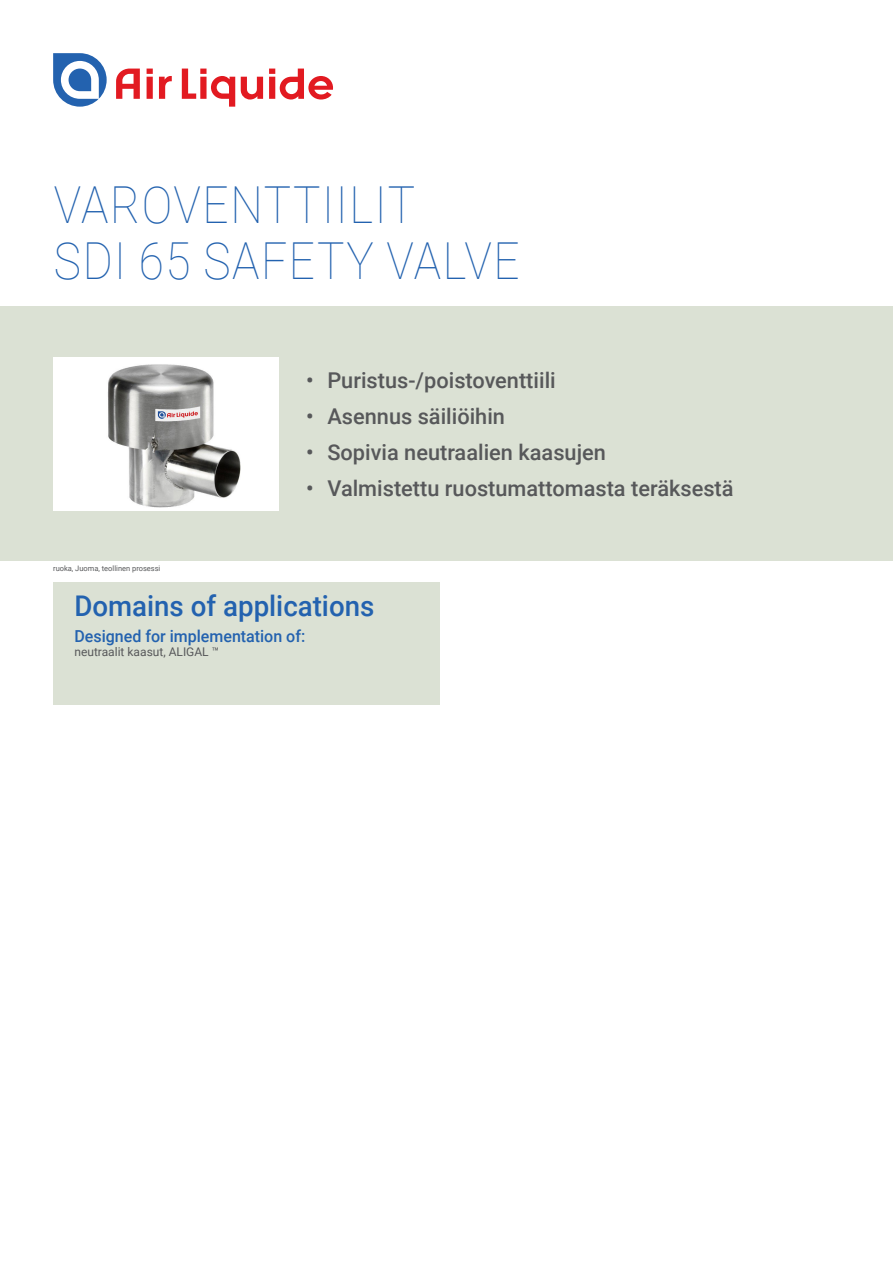
<style>
.page{position:relative;width:893px;height:1263px;background:#fff}
.page>*{position:absolute;margin:0;border:0;box-sizing:border-box;transform-origin:0 0}
.Titre_de_la_fiche{font:100 51px/55.5px "Roboto";letter-spacing:.035em;color:#2362af;scale:.9 1}
.Sous_titre_bleu_Fond{font:500 28.5px "Roboto";color:#2362af}
.t1{font:500 21.75px "Roboto";color:#57585a}
.Sous_titre_niv2_bleu{font:500 16.5px "Roboto";color:#2362af}
.Texte_descriptif_Noi{font:12px "Roboto";color:#57585a}
.Equipe_Segmentation{font:7.5px "Roboto";color:#57585a}
</style>
<div class="page">
<svg style="left:53px;top:53px;width:54px;height:54px"></svg>
<svg style="left:159px;top:76px;width:13px;height:23px"></svg>
<svg style="left:147px;top:69px;width:6px;height:30px"></svg>
<svg style="left:116px;top:69px;width:24px;height:30px"></svg>
<svg style="left:241px;top:77px;width:22px;height:23px"></svg>
<svg style="left:182px;top:69px;width:53px;height:38px"></svg>
<svg style="left:269px;top:69px;width:64px;height:31px"></svg>
<div style="left:0;top:306px;width:893px;height:255px;background:#dbe1d4"></div>
<div style="left:53px;top:581px;width:387px;height:63px;background:#dbe1d4"></div>
<div style="left:53px;top:630px;width:387px;height:50px;background:#dbe1d4"></div>
<div style="left:53px;top:653px;width:387px;height:52px;background:#dbe1d4"></div>
<img style="left:53px;top:357px;width:226px;height:153px">
<p class="Titre_de_la_fiche" style="left:54px;top:175px;width:519px">VAROVENTTIILIT<br>SDI 65 SAFETY VALVE</p>
<p class="Equipe_Segmentation" style="left:53px;top:563px;width:109px">ruoka, Juoma, teollinen prosessi</p>
<p class="t1" style="left:306px;top:365px;width:251px">• Puristus-/poistoventtiili</p>
<p class="t1" style="left:306px;top:401px;width:200px">• Asennus säiliöihin</p>
<p class="t1" style="left:306px;top:437px;width:301px">• Sopivia neutraalien kaasujen</p>
<p class="t1" style="left:306px;top:473px;width:429px">• Valmistettu ruostumattomasta teräksestä</p>
<p class="Sous_titre_bleu_Fond" style="left:74px;top:585px;width:301px">Domains of applications</p>
<p class="Sous_titre_niv2_bleu" style="left:74px;top:625px;width:232px">Designed for implementation of:</p>
<p class="Texte_descriptif_Noi" style="left:74px;top:643px;width:146px">neutraalit kaasut, ALIGAL ™</p>
</div>
